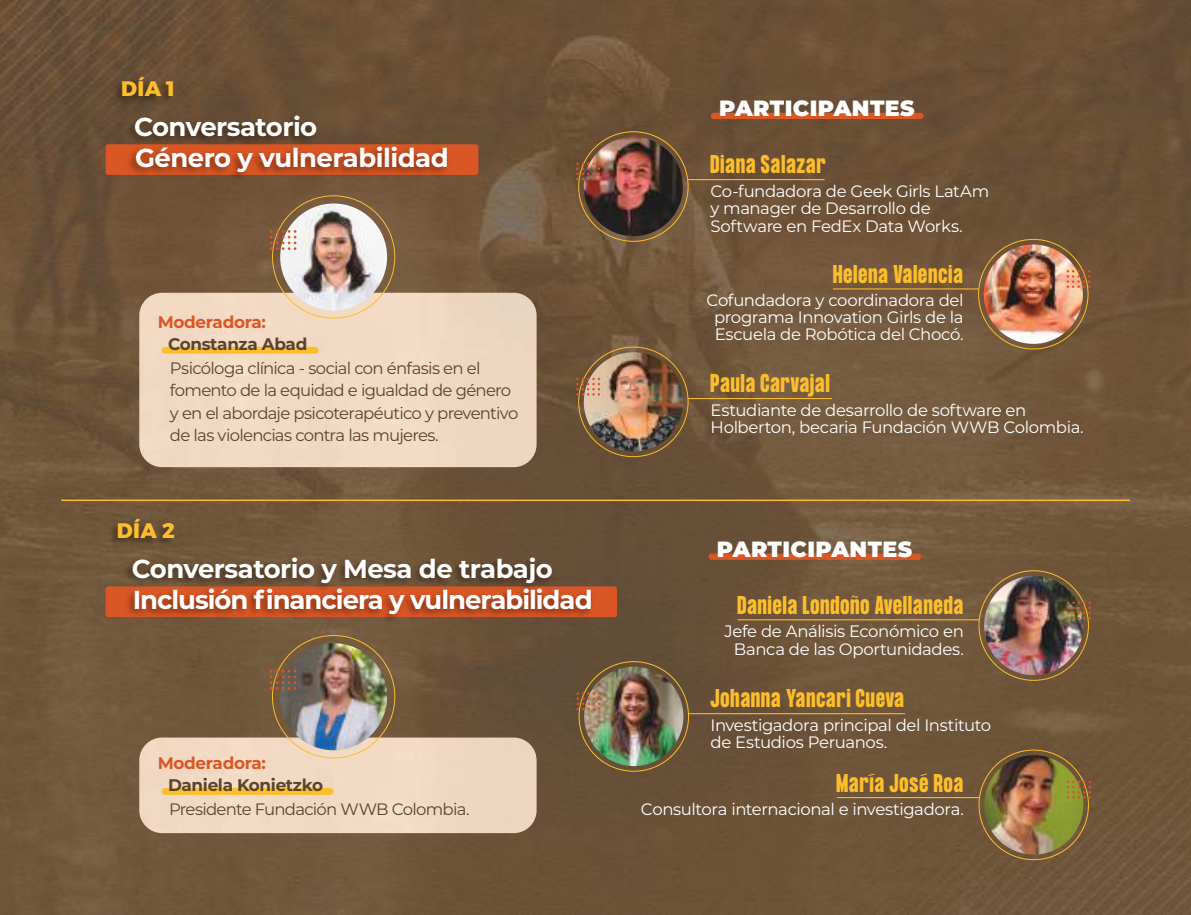
<style>
.page{position:relative;width:1191px;height:915px;background:#fff}
.page>*{position:absolute;margin:0;border:0;box-sizing:border-box;transform-origin:0 0}
.t1{font:700 25.95px "Montserrat";letter-spacing:-.025em;color:#fff}
.t2{font:700 22.5px "Formula Condensed";letter-spacing:.05em;color:#fcbe2a}
.t3{font:900 22.05px "Montserrat";letter-spacing:.02em;color:#fff}
.t4{font:800 20.85px "Montserrat";letter-spacing:.02em;color:#fcbe2a}
.t5{font:700 16.8px "Montserrat";letter-spacing:-.02em;color:#58442f}
.t6{font:700 16.8px "Montserrat";letter-spacing:-.02em;color:#da5725}
.t7{font:16.5px/17.1px "Montserrat";letter-spacing:-.025em;color:#fff}
.t8{font:16.5px/22.2px "Montserrat";letter-spacing:-.045em;color:#58442f}
</style>
<div class="page">
<img style="left:0;top:0;width:1191px;height:914px">
<div style="left:139px;top:293px;width:397px;height:174px;background:#f2d9c3"></div>
<div style="left:106px;top:144px;width:372px;height:31px;background:#da5725;border-radius:3px"></div>
<img style="left:108px;top:70px;width:346px;height:116px">
<div style="left:162px;top:346px;width:156px;height:7px;background:#fcbe2a;border-radius:3px"></div>
<div style="left:139px;top:737px;width:397px;height:95px;background:#f2d9c3"></div>
<div style="left:106px;top:586px;width:511px;height:31px;background:#da5725;border-radius:3px"></div>
<img style="left:103px;top:512px;width:494px;height:116px">
<div style="left:162px;top:787px;width:171px;height:7px;background:#fcbe2a;border-radius:3px"></div>
<div style="left:711px;top:113px;width:212px;height:6px;background:#da5725;border-radius:3px"></div>
<img style="left:584px;top:137px;width:99px;height:99px;border-radius:50px">
<svg style="left:576px;top:162px;width:24px;height:18px"></svg>
<hr style="left:688px;top:179px;width:136px;height:1px;background:#fcbe2a">
<img style="left:983px;top:244px;width:100px;height:100px;border-radius:50px">
<svg style="left:1066px;top:270px;width:24px;height:18px"></svg>
<hr style="left:833px;top:288px;width:145px;height:1px;background:#fcbe2a">
<img style="left:584px;top:352px;width:99px;height:99px;border-radius:50px">
<svg style="left:576px;top:377px;width:24px;height:18px"></svg>
<hr style="left:687px;top:398px;width:145px;height:1px;background:#fcbe2a">
<div style="left:708px;top:553px;width:213px;height:6px;background:#da5725;border-radius:3px"></div>
<img style="left:584px;top:666px;width:99px;height:99px;border-radius:50px">
<svg style="left:576px;top:692px;width:24px;height:18px"></svg>
<img style="left:984px;top:575px;width:99px;height:100px;border-radius:50px">
<svg style="left:1067px;top:601px;width:23px;height:18px"></svg>
<img style="left:984px;top:755px;width:99px;height:99px;border-radius:50px">
<svg style="left:1067px;top:780px;width:23px;height:18px"></svg>
<hr style="left:737px;top:619px;width:242px;height:1px;background:#fcbe2a">
<hr style="left:688px;top:713px;width:217px;height:1px;background:#fcbe2a">
<hr style="left:837px;top:796px;width:142px;height:1px;background:#fcbe2a">
<img style="left:280px;top:203px;width:107px;height:107px;border-radius:53px">
<svg style="left:270px;top:230px;width:26px;height:20px"></svg>
<img style="left:280px;top:643px;width:107px;height:107px;border-radius:53px">
<svg style="left:270px;top:669px;width:26px;height:20px"></svg>
<hr style="left:61px;top:499px;width:1069px;height:2px;background:#fcbe2a">
<p class="t4" style="left:121px;top:72px;width:55px">DÍA 1</p>
<h1 class="t1" style="left:134px;top:108px;width:185px">Conversatorio</h1>
<h1 class="t1" style="left:135px;top:139px;width:315px">Género y vulnerabilidad</h1>
<p class="t6" style="left:158px;top:310px;width:110px">Moderadora:</p>
<p class="t8" style="left:170px;top:356px;width:350px">Psicóloga clínica - social con énfasis en el fomento de la equidad e igualdad de género y en el abordaje psicoterapéutico y preventivo de las violencias contra las mujeres.</p>
<p class="t5" style="left:168px;top:332px;width:141px">Constanza Abad</p>
<p class="t4" style="left:117px;top:513px;width:60px">DÍA 2</p>
<h1 class="t1" style="left:132px;top:550px;width:422px">Conversatorio y Mesa de trabajo</h1>
<h1 class="t1" style="left:133px;top:581px;width:461px">Inclusión financiera y vulnerabilidad</h1>
<p class="t6" style="left:158px;top:751px;width:110px">Moderadora:</p>
<p class="t8" style="left:169px;top:797px;width:302px">Presidente Fundación WWB Colombia.</p>
<p class="t5" style="left:168px;top:773px;width:157px">Daniela Konietzko</p>
<h3 class="t3" style="left:719px;top:92px;width:197px">PARTICIPANTES</h3>
<h2 class="t2" style="left:710px;top:151px;width:116px">Diana Salazar</h2>
<p class="t7" style="left:710px;top:182px;width:280px">Co-fundadora de Geek Girls LatAm y manager de Desarrollo de<br>Software en FedEx Data Works.</p>
<h2 class="t2" style="left:833px;top:261px;width:131px">Helena Valencia</h2>
<p class="t7" style="left:706px;top:291px;width:258px;text-align:center">Cofundadora y coordinadora del programa Innovation Girls de la<br>Escuela de Robótica del Chocó.</p>
<h2 class="t2" style="left:710px;top:370px;width:120px">Paula Carvajal</h2>
<p class="t7" style="left:710px;top:401px;width:375px">Estudiante de desarrollo de software en<br>Holberton, becaria Fundación WWB Colombia.</p>
<h3 class="t3" style="left:717px;top:532px;width:197px">PARTICIPANTES</h3>
<h2 class="t2" style="left:737px;top:591px;width:227px">Daniela Londoño Avellaneda</h2>
<p class="t7" style="left:724px;top:622px;width:241px;text-align:center">Jefe de Análisis Económico en<br>Banca de las Oportunidades.</p>
<h2 class="t2" style="left:710px;top:684px;width:195px">Johanna Yancari Cueva</h2>
<p class="t7" style="left:710px;top:716px;width:282px">Investigadora principal del Instituto de Estudios Peruanos.</p>
<h2 class="t2" style="left:836px;top:769px;width:128px">María José Roa</h2>
<p class="t7" style="left:641px;top:799px;width:324px">Consultora internacional e investigadora.</p>
</div>
